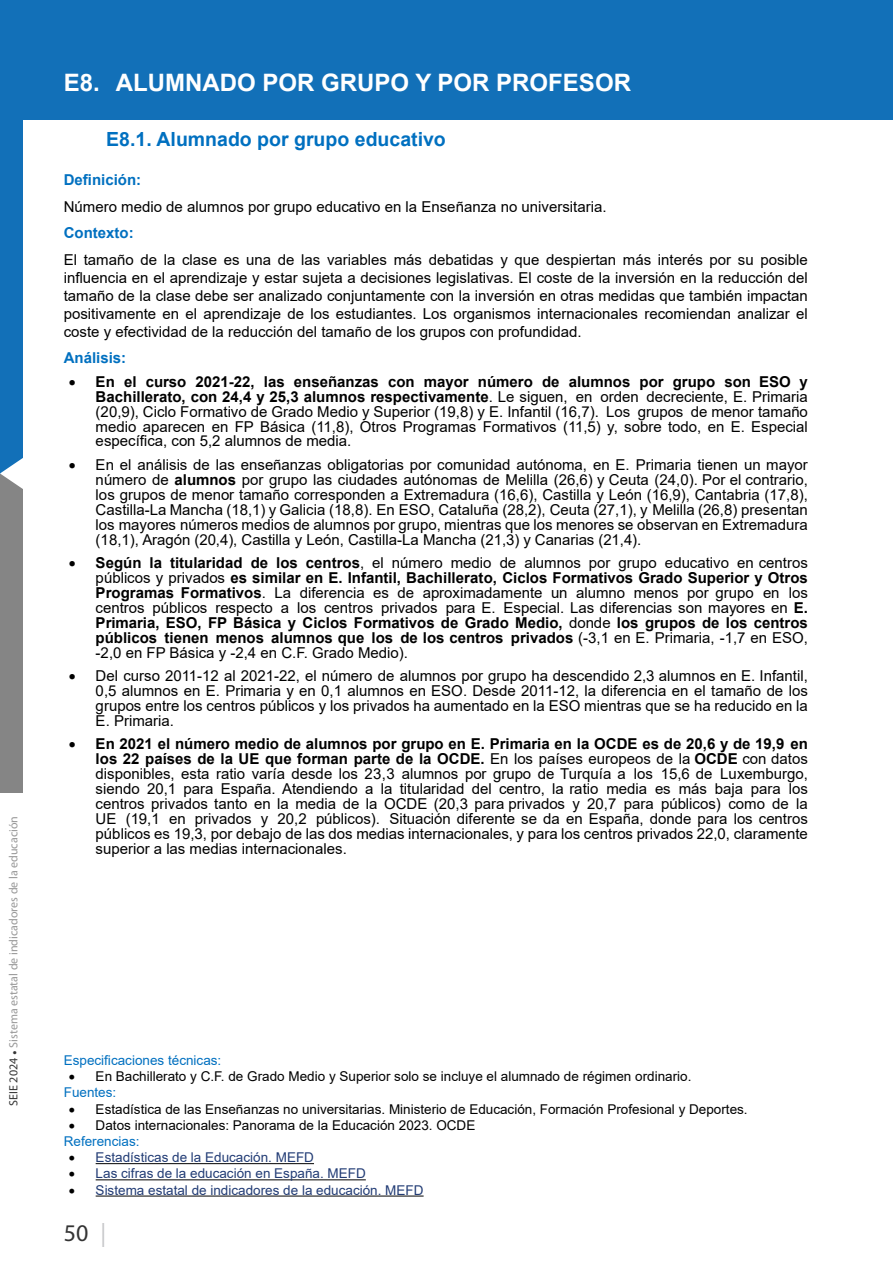
<style>
.page{position:relative;width:893px;height:1263px;background:#fff}
.page>*{position:absolute;margin:0;border:0;box-sizing:border-box;transform-origin:0 0}
.t1{font:700 24px "Arial";color:#fff}
.t2{font:24px "Myriad Pro";color:#343434}
.t3{font:700 19.5px "Arial";color:#0070c0}
.t4{font:15px/15px "Arial";color:#000;text-align:justify}
.t5{font:700 15px "Arial";color:#0070c0}
.t6{font:13.5px/16.2px "Arial";color:#000}
.t7{font:13.5px "Arial";color:#223c75}
.t8{font:13.5px "Arial";color:#0070c0}
.t9{font:12px "Myriad Pro";color:#989898}
.s1{color:#343434}
.s2{font-family:"Minion Pro";color:#343434}
.s3{font-weight:700}
.s4{color:#0070c0}
.s5{color:#000}
.s6{color:#c7c8ca}
</style>
<div class="page">
<div style="left:0;top:473px;width:23px;height:319px;background:#858585"></div>
<div style="left:0;top:73px;width:23px;height:400px;background:#1270b8"></div>
<div style="left:0;top:0;width:893px;height:120px;background:#1270b8"></div>
<hr style="left:96px;top:1163px;width:218px;height:1px;background:#000">
<hr style="left:96px;top:1179px;width:270px;height:1px;background:#000">
<hr style="left:96px;top:1195px;width:328px;height:1px;background:#000">
<svg style="left:0;top:458px;width:23px;height:31px"></svg>
<p class="t9" style="left:6px;top:1106px;width:291px;rotate:-90deg"><span class="s1">SEIE 2024</span> <span class="s2">•</span> Sistema estatal de indicadores de la educación</p>
<h1 class="t1" style="left:64px;top:65px;width:569px">E8. ALUMNADO POR GRUPO Y POR PROFESOR</h1>
<h2 class="t3" style="left:106px;top:125px;width:341px">E8.1. Alumnado por grupo educativo</h2>
<p class="t5" style="left:64px;top:169px;width:79px">Definición:</p>
<p class="t4" style="left:64px;top:199px;width:544px">Número medio de alumnos por grupo educativo en la Enseñanza no universitaria.</p>
<p class="t5" style="left:64px;top:222px;width:71px">Contexto:</p>
<p class="t4" style="left:64px;top:250px;width:746px;line-height:18px">El tamaño de la clase es una de las variables más debatidas y que despiertan más interés por su posible influencia en el aprendizaje y estar sujeta a decisiones legislativas. El coste de la inversión en la reducción del tamaño de la clase debe ser analizado conjuntamente con la inversión en otras medidas que también impactan positivamente en el aprendizaje de los estudiantes. Los organismos internacionales recomiendan analizar el coste y efectividad de la reducción del tamaño de los grupos con profundidad.</p>
<p class="t5" style="left:64px;top:347px;width:64px">Análisis:</p>
<p class="t4" style="left:96px;top:374px;width:714px;text-indent:-27px">• <span class="s3">En el curso 2021-22, las enseñanzas con mayor número de alumnos por grupo son ESO y Bachillerato, con 24,4 y 25,3 alumnos respectivamente</span>. Le siguen, en orden decreciente, E. Primaria (20,9), Ciclo Formativo de Grado Medio y Superior (19,8) y E. Infantil (16,7). Los grupos de menor tamaño medio aparecen en FP Básica (11,8), Otros Programas Formativos (11,5) y, sobre todo, en E. Especial específica, con 5,2 alumnos de media.</p>
<p class="t4" style="left:96px;top:457px;width:714px;text-indent:-27px">• En el análisis de las enseñanzas obligatorias por comunidad autónoma, en E. Primaria tienen un mayor número de <span class="s3">alumnos</span> por grupo las ciudades autónomas de Melilla (26,6) y Ceuta (24,0). Por el contrario, los grupos de menor tamaño corresponden a Extremadura (16,6), Castilla y León (16,9), Cantabria (17,8), Castilla-La Mancha (18,1) y Galicia (18,8). En ESO, Cataluña (28,2), Ceuta (27,1), y Melilla (26,8) presentan los mayores números medios de alumnos por grupo, mientras que los menores se observan en Extremadura (18,1), Aragón (20,4), Castilla y León, Castilla-La Mancha (21,3) y Canarias (21,4).</p>
<p class="t4" style="left:96px;top:555px;width:714px;text-indent:-27px">• <span class="s3">Según la titularidad de los centros</span>, el número medio de alumnos por grupo educativo en centros públicos y privados <span class="s3">es similar en E. Infantil, Bachillerato, Ciclos Formativos Grado Superior y Otros Programas Formativos</span>. La diferencia es de aproximadamente un alumno menos por grupo en los centros públicos respecto a los centros privados para E. Especial. Las diferencias son mayores en <span class="s3">E.<br>Primaria, ESO, FP Básica y Ciclos Formativos de Grado Medio,</span> donde <span class="s3">los grupos de los centros públicos tienen menos alumnos que los de los centros privados</span> (-3,1 en E. Primaria, -1,7 en ESO, -2,0 en FP Básica y -2,4 en C.F. Grado Medio).</p>
<p class="t4" style="left:96px;top:668px;width:714px;text-indent:-27px">• Del curso 2011-12 al 2021-22, el número de alumnos por grupo ha descendido 2,3 alumnos en E. Infantil, 0,5 alumnos en E. Primaria y en 0,1 alumnos en ESO. Desde 2011-12, la diferencia en el tamaño de los grupos entre los centros públicos y los privados ha aumentado en la ESO mientras que se ha reducido en la E. Primaria.</p>
<p class="t4" style="left:96px;top:736px;width:714px;text-indent:-27px">• <span class="s3">En 2021 el número medio de alumnos por grupo en E. Primaria en la OCDE es de 20,6 y de 19,9 en los 22 países de la UE que forman parte de la OCDE.</span> En los países europeos de la <span class="s3">OCDE</span> con datos disponibles, esta ratio varía desde los 23,3 alumnos por grupo de Turquía a los 15,6 de Luxemburgo, siendo 20,1 para España. Atendiendo a la titularidad del centro, la ratio media es más baja para los centros privados tanto en la media de la OCDE (20,3 para privados y 20,7 para públicos) como de la UE (19,1 en privados y 20,2 públicos). Situación diferente se da en España, donde para los centros públicos es 19,3, por debajo de las dos medias internacionales, y para los centros privados 22,0, claramente superior a las medias internacionales.</p>
<p class="t8" style="left:64px;top:1051px;width:159px">Especificaciones técnicas:</p>
<p class="t6" style="left:64px;top:1068px;width:629px;text-indent:5px">• En Bachillerato y C.F. de Grado Medio y Superior solo se incluye el alumnado de régimen ordinario.<br><span class="s4">Fuentes:</span></p>
<p class="t6" style="left:69px;top:1101px;width:680px">• Estadística de las Enseñanzas no universitarias. Ministerio de Educación, Formación Profesional y Deportes.</p>
<p class="t6" style="left:64px;top:1117px;width:413px;text-indent:5px">• Datos internacionales: Panorama de la Educación 2023. OCDE<br><span class="s4">Referencias:</span></p>
<p class="t7" style="left:69px;top:1148px;width:247px"><span class="s5">•</span> Estadísticas de la Educación. MEFD</p>
<p class="t7" style="left:69px;top:1164px;width:298px"><span class="s5">•</span> Las cifras de la educación en España. MEFD</p>
<p class="t7" style="left:69px;top:1180px;width:356px"><span class="s5">•</span> Sistema estatal de indicadores de la educación. MEFD</p>
<h1 class="t2" style="left:64px;top:1218px;width:44px">50 <span class="s6">|</span></h1>
</div>
